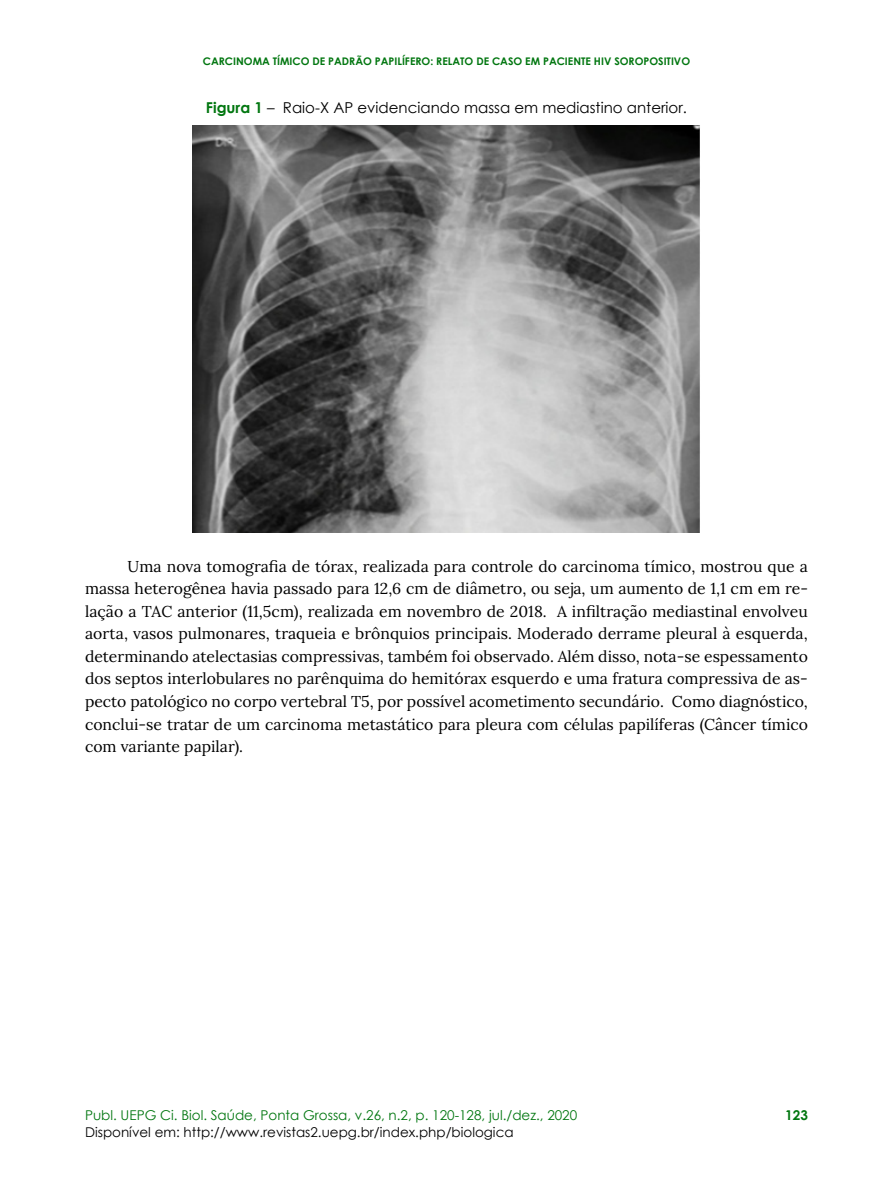
<style>
.page{position:relative;width:893px;height:1191px;background:#fff}
.page>*{position:absolute;margin:0;border:0;box-sizing:border-box;transform-origin:0 0}
.t1{font:15.75px/22.5px "Lora";color:#000;text-align:justify}
.t2{font:15px "Century Gothic";color:#000}
.t3{font:13.5px "Century Gothic";color:#00760f}
.t4{font:13.5px "Century Gothic";color:#000}
.t5{font:700 13.5px "Century Gothic";color:#00760f}
.t6{font:700 10.5px "Century Gothic";color:#00760f}
.s1{font-weight:700;color:#00760f}
</style>
<div class="page">
<img style="left:193px;top:125px;width:507px;height:407px">
<p class="t6" style="left:203px;top:53px;width:489px">CARCINOMA TÍMICO DE PADRÃO PAPILÍFERO: RELATO DE CASO EM PACIENTE HIV SOROPOSITIVO</p>
<p class="t2" style="left:206px;top:97px;width:483px"><span class="s1">Figura 1</span> – Raio-X AP evidenciando massa em mediastino anterior.</p>
<p class="t1" style="left:85px;top:554px;width:724px;text-indent:43px">Uma nova tomografia de tórax, realizada para controle do carcinoma tímico, mostrou que a massa heterogênea havia passado para 12,6 cm de diâmetro, ou seja, um aumento de 1,1 cm em re&shy;lação a TAC anterior (11,5cm), realizada em novembro de 2018. A infiltração mediastinal envolveu aorta, vasos pulmonares, traqueia e brônquios principais. Moderado derrame pleural à esquerda, determinando atelectasias compressivas, também foi observado. Além disso, nota-se espessamento dos septos interlobulares no parênquima do hemitórax esquerdo e uma fratura compressiva de as&shy;pecto patológico no corpo vertebral T5, por possível acometimento secundário. Como diagnóstico, conclui-se tratar de um carcinoma metastático para pleura com células papilíferas (Câncer tímico com variante papilar).</p>
<p class="t3" style="left:85px;top:1106px;width:494px">Publ. UEPG Ci. Biol. Saúde, Ponta Grossa, v.26, n.2, p. 120-128, jul./dez., 2020</p>
<p class="t5" style="left:785px;top:1105px;width:24px">123</p>
<p class="t4" style="left:85px;top:1122px;width:430px">Disponível em: http://www.revistas2.uepg.br/index.php/biologica</p>
</div>
